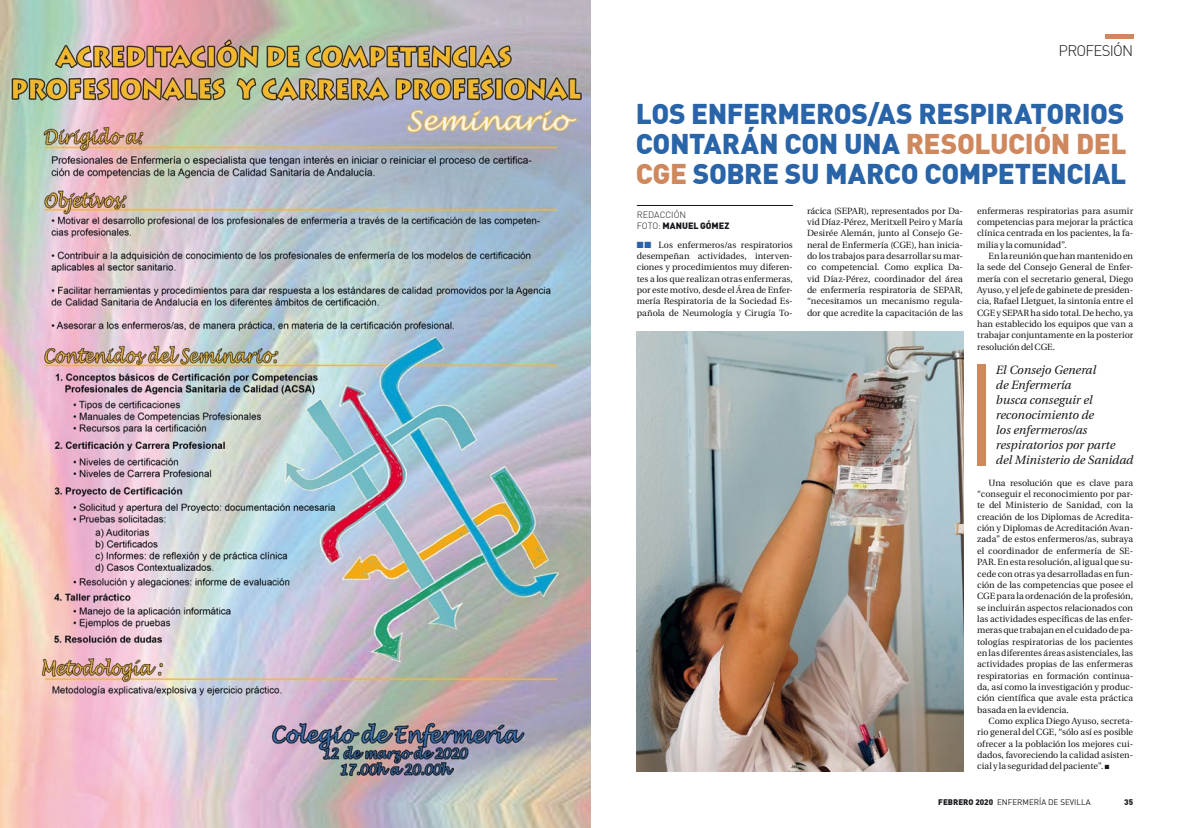
<style>
.page{position:relative;width:1180px;height:828px;background:#fff}
.page>*{position:absolute;margin:0;border:0;box-sizing:border-box;transform-origin:0 0}
.t1{font:900 28px/30px "DIN";letter-spacing:-.015em;color:#2964a9;text-align:justify}
.t2{font:300 15px "DIN";letter-spacing:-.05em;color:#1a171c}
.t3{font:italic 12px/15px "Utopia";color:#1a171c}
.t4{font:9px/11.3px "Utopia";letter-spacing:-.005em;color:#1a171c;text-align:justify}
.t5{font:300 9px/11.3px "DIN";color:#1a171c}
.t6{font:8px "DIN";color:#1a171c}
.t7{font:900 8px "DIN";color:#1a171c}
.s1{color:#cf875e}
.s2{font-weight:900}
.s3{color:#2964a9}
</style>
<div class="page">
<img style="left:0;top:0;width:590px;height:828px">
<hr style="left:636px;top:205px;width:156px;height:1px;background:#1a171c">
<div style="left:977px;top:364px;width:8px;height:102px;background:#cf875e"></div>
<img style="left:636px;top:332px;width:326px;height:439px">
<hr style="left:1104px;top:34px;width:28px;height:4px;background:#cf875e">
<h2 class="t2" style="left:1058px;top:42px;width:76px">PROFESIÓN</h2>
<h1 class="t1" style="left:635px;top:97px;width:492px">LOS ENFERMEROS/AS RESPIRATORIOS CONTARÁN CON UNA <span class="s1">RESOLUCIÓN DEL CGE</span> SOBRE SU MARCO COMPETENCIAL</h1>
<p class="t5" style="left:636px;top:208px;width:94px">REDACCIÓN<br>FOTO: <span class="s2">MANUEL GÓMEZ</span></p>
<p class="t4" style="left:636px;top:239px;width:157px"><span class="s3">■■</span> Los enfermeros/as respiratorios desempeñan actividades, interven&shy;ciones y procedimientos muy diferen&shy;tes a los que realizan otras enfermeras, por este motivo, desde el Área de Enfer&shy;mería Respiratoria de la Sociedad Es&shy;pañola de Neumología y Cirugía To-</p>
<p class="t4" style="left:806px;top:205px;width:157px">rácica (SEPAR), representados por Da&shy;vid Díaz-Pérez, Meritxell Peiro y María Desirée Alemán, junto al Consejo Ge&shy;neral de Enfermería (CGE), han inicia&shy;do los trabajos para desarrollar su mar&shy;co competencial. Como explica Da&shy;vid Díaz-Pérez, coordinador del área de enfermería respiratoria de SEPAR, “necesitamos un mecanismo regula&shy;dor que acredite la capacitación de las</p>
<p class="t4" style="left:977px;top:205px;width:157px">enfermeras respiratorias para asumir competencias para mejorar la práctica clínica centrada en los pacientes, la fa&shy;milia y la comunidad”.</p>
<p class="t4" style="left:977px;top:250px;width:157px;text-indent:11px">En la reunión que han mantenido en la sede del Consejo General de Enfer&shy;mería con el secretario general, Diego Ayuso, y el jefe de gabinete de presiden&shy;cia, Rafael Lletguet, la sintonía entre el CGE y SEPAR ha sido total. De hecho, ya han establecido los equipos que van a trabajar conjuntamente en la posterior resolución del CGE.</p>
<h3 class="t3" style="left:995px;top:363px;width:139px">El Consejo General<br>de Enfermería<br>busca conseguir el reconocimiento de<br>los enfermeros/as respiratorios por parte del Ministerio de Sanidad</h3>
<p class="t4" style="left:977px;top:477px;width:157px;text-indent:11px">Una resolución que es clave para “conseguir el reconocimiento por par&shy;te del Ministerio de Sanidad, con la creación de los Diplomas de Acredita&shy;ción y Diplomas de Acreditación Avan&shy;zada” de estos enfermeros/as, subraya el coordinador de enfermería de SE-PAR. En esta resolución, al igual que su&shy;cede con otras ya desarrolladas en fun&shy;ción de las competencias que posee el CGE para la ordenación de la profesión, se incluirán aspectos relacionados con las actividades específicas de las enfer&shy;meras que trabajan en el cuidado de pa&shy;tologías respiratorias de los pacientes en las diferentes áreas asistenciales, las actividades propias de las enfermeras respiratorias en formación continua&shy;da, así como la investigación y produc&shy;ción científica que avale esta práctica basada en la evidencia.</p>
<p class="t4" style="left:977px;top:715px;width:157px;text-indent:11px">Como explica Diego Ayuso, secreta&shy;rio general del CGE, “sólo así es posible ofrecer a la población los mejores cui&shy;dados, favoreciendo la calidad asisten&shy;cial y la seguridad del paciente”. ■</p>
<p class="t6" style="left:938px;top:797px;width:154px"><span class="s2">FEBRERO 2020</span> ENFERMERÍA DE SEVILLA</p>
<p class="t7" style="left:1124px;top:797px;width:10px">35</p>
</div>
